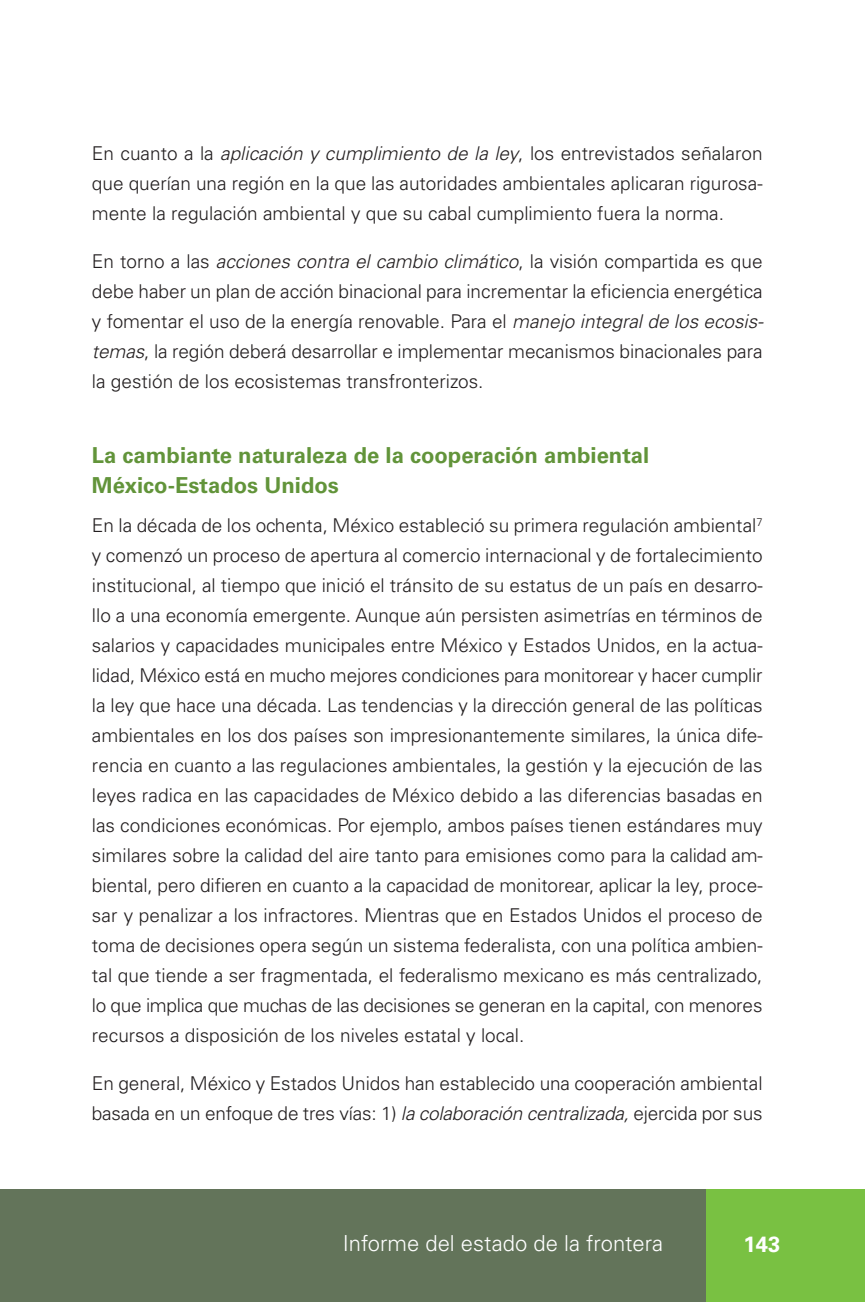
<style>
.page{position:relative;width:865px;height:1302px;background:#fff}
.page>*{position:absolute;margin:0;border:0;box-sizing:border-box;transform-origin:0 0}
.Cabeza_3{font:700 22px/30px "Univers LT Std";color:#62943a}
.t1{font:300 22px "Univers LT Std";color:#fff}
.t2{font:700 22px "Univers LT Std";color:#fff}
.Texto{font:300 19px/30px "Univers LT Std";color:#231f20;text-align:justify}
.s1{font-style:italic}
</style>
<div class="page">
<div style="left:701px;top:1189px;width:163px;height:113px;background:#79c142"></div>
<div style="left:0;top:1189px;width:705px;height:113px;background:#63745a"></div>
<p class="Texto" style="left:92px;top:138px;width:672px">En cuanto a la <span class="s1">aplicación y cumplimiento de la ley</span>, los entrevistados señalaron que querían una región en la que las autoridades ambientales aplicaran rigurosa&shy;mente la regulación ambiental y que su cabal cumplimiento fuera la norma.</p>
<p class="Texto" style="left:92px;top:246px;width:673px">En torno a las <span class="s1">acciones contra el cambio climático</span>, la visión compartida es que debe haber un plan de acción binacional para incrementar la eficiencia energética y fomentar el uso de la energía renovable. Para el <span class="s1">manejo integral de los ecosis&shy;temas</span>, la región deberá desarrollar e implementar mecanismos binacionales para la gestión de los ecosistemas transfronterizos.</p>
<p class="Cabeza_3" style="left:92px;top:441px;width:559px">La cambiante naturaleza de la cooperación ambiental<br>México-Estados Unidos</p>
<p class="Texto" style="left:92px;top:510px;width:672px">En la década de los ochenta, México estableció su primera regulación ambiental<sup>7 </sup>y comenzó un proceso de apertura al comercio internacional y de fortalecimiento institucional, al tiempo que inició el tránsito de su estatus de un país en desarro&shy;llo a una economía emergente. Aunque aún persisten asimetrías en términos de salarios y capacidades municipales entre México y Estados Unidos, en la actua&shy;lidad, México está en mucho mejores condiciones para monitorear y hacer cumplir la ley que hace una década. Las tendencias y la dirección general de las políticas ambientales en los dos países son impresionantemente similares, la única dife&shy;rencia en cuanto a las regulaciones ambientales, la gestión y la ejecución de las leyes radica en las capacidades de México debido a las diferencias basadas en las condiciones económicas. Por ejemplo, ambos países tienen estándares muy similares sobre la calidad del aire tanto para emisiones como para la calidad am&shy;biental, pero difieren en cuanto a la capacidad de monitorear, aplicar la ley, proce&shy;sar y penalizar a los infractores. Mientras que en Estados Unidos el proceso de toma de decisiones opera según un sistema federalista, con una política ambien&shy;tal que tiende a ser fragmentada, el federalismo mexicano es más centralizado, lo que implica que muchas de las decisiones se generan en la capital, con menores recursos a disposición de los niveles estatal y local.</p>
<p class="Texto" style="left:92px;top:1068px;width:672px">En general, México y Estados Unidos han establecido una cooperación ambiental basada en un enfoque de tres vías: 1) <span class="s1">la colaboración centralizada,</span> ejercida por sus</p>
<p class="t1" style="left:343px;top:1230px;width:322px">Informe del estado de la frontera</p>
<p class="t2" style="left:743px;top:1231px;width:38px">143</p>
</div>
